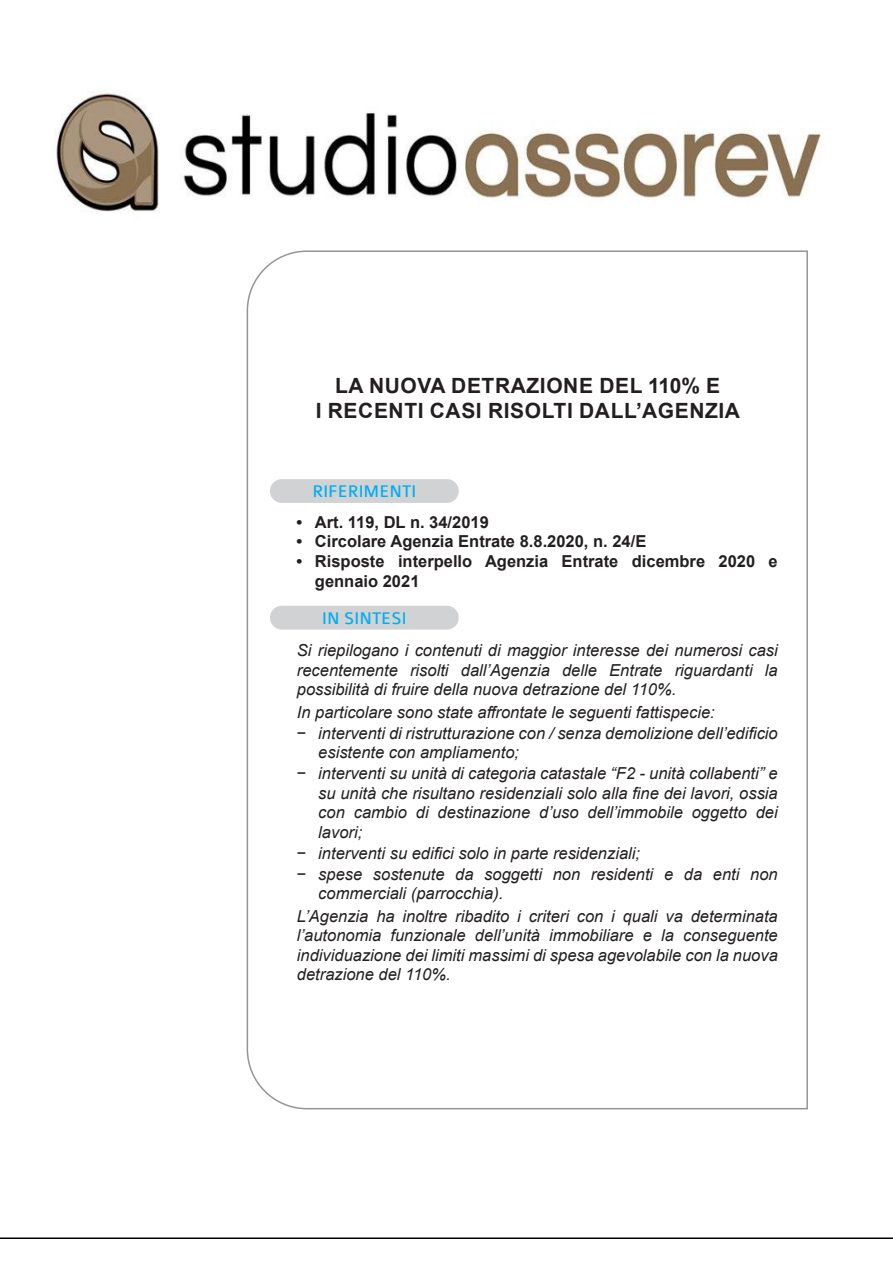
<style>
.page{position:relative;width:893px;height:1263px;background:#fff}
.page>*{position:absolute;margin:0;border:0;box-sizing:border-box;transform-origin:0 0}
.t1{font:700 21px/25.2px "Arial";letter-spacing:.03em;color:#231f20;text-align:center}
.t2{font:18px "Colaborate";color:#00aeef}
.t3{font:italic 16.5px/19.5px "Arial";color:#231f20}
.t4{font:700 16.5px/19.8px "Arial";color:#231f20}
</style>
<div class="page">
<svg style="left:246px;top:250px;width:562px;height:860px"></svg>
<div style="left:270px;top:479px;width:189px;height:24px;background:#d1d2d4;border-radius:12px"></div>
<div style="left:270px;top:606px;width:189px;height:24px;background:#d1d2d4;border-radius:12px"></div>
<hr style="left:0;top:1237px;width:893px;height:2px;background:#000">
<img style="left:56px;top:91px;width:766px;height:121px">
<p class="t1" style="left:316px;top:373px;width:426px">LA NUOVA DETRAZIONE DEL 110% E<br>I RECENTI CASI RISOLTI DALL’AGENZIA</p>
<p class="t2" style="left:312px;top:482px;width:105px">RIFERIMENTI</p>
<p class="t4" style="left:297px;top:512px;width:194px">• Art. 119, DL n. 34/2019</p>
<p class="t4" style="left:297px;top:532px;width:351px">• Circolare Agenzia Entrate 8.8.2020, n. 24/E</p>
<p class="t4" style="left:315px;top:552px;width:464px;text-indent:-18px">• Risposte interpello Agenzia Entrate dicembre 2020 e gennaio 2021</p>
<p class="t2" style="left:322px;top:608px;width:86px">IN SINTESI</p>
<p class="t3" style="left:297px;top:641px;width:482px;text-align:justify">Si riepilogano i contenuti di maggior interesse dei numerosi casi recentemente risolti dall’Agenzia delle Entrate riguardanti la possibilità di fruire della nuova detrazione del 110%.</p>
<p class="t3" style="left:296px;top:702px;width:483px;line-height:21px">In particolare sono state affrontate le seguenti fattispecie:<br>− interventi di ristrutturazione con / senza demolizione dell’edificio</p>
<p class="t3" style="left:296px;top:742px;width:483px;line-height:21px;text-indent:22px">esistente con ampliamento;<br>− interventi su unità di categoria catastale “F2 - unità collabenti” e</p>
<p class="t3" style="left:318px;top:784px;width:461px;text-align:justify">su unità che risultano residenziali solo alla fine dei lavori, ossia con cambio di destinazione d’uso dell’immobile oggetto dei lavori;</p>
<p class="t3" style="left:296px;top:843px;width:483px;line-height:21px">− interventi su edifici solo in parte residenziali;<br>− spese sostenute da soggetti non residenti e da enti non</p>
<p class="t3" style="left:297px;top:883px;width:482px;line-height:22.5px;text-indent:21px">commerciali (parrocchia).<br>L’Agenzia ha inoltre ribadito i criteri con i quali va determinata</p>
<p class="t3" style="left:297px;top:926px;width:482px;text-align:justify">l’autonomia funzionale dell’unità immobiliare e la conseguente individuazione dei limiti massimi di spesa agevolabile con la nuova detrazione del 110%.</p>
</div>
